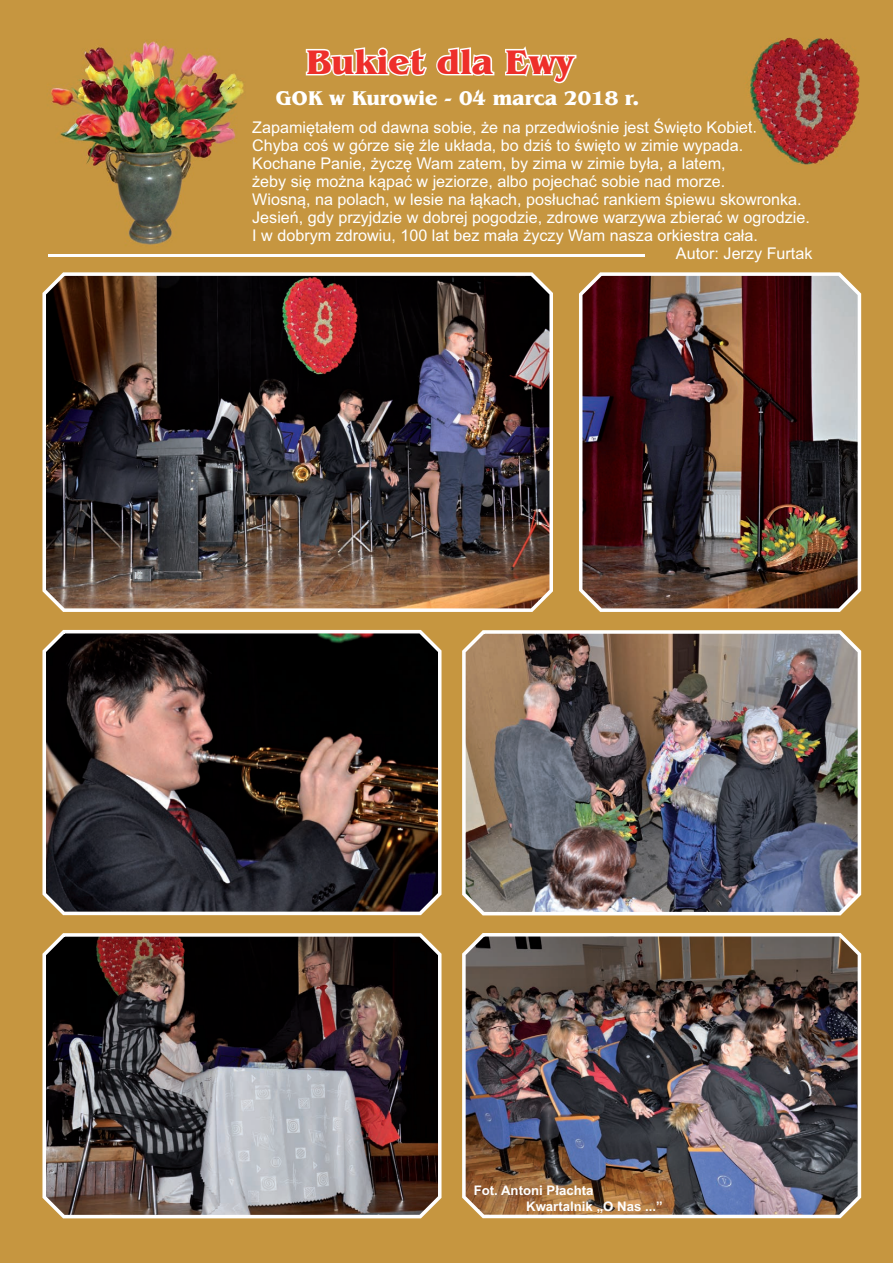
<style>
.page{position:relative;width:893px;height:1263px;background:#c69640}
.page>*{position:absolute;margin:0;border:0;box-sizing:border-box;transform-origin:0 0}
.t1{font:700 35.25px "Benguiat IT Cby BT";color:#ee2f2a}
.t2{font:700 20.55px "Benguiat IT Cby BT";color:#fff}
.t3{font:16.2px "Arial";color:#fff}
.t4{font:700 13.2px/16px "Arial";color:#fff}
</style>
<div class="page">
<img style="left:51px;top:41px;width:193px;height:204px">
<img style="left:51px;top:46px;width:809px;height:42px">
<hr style="left:48px;top:254px;width:597px;height:3px;background:#fff">
<img style="left:579px;top:272px;width:282px;height:340px">
<img style="left:42px;top:272px;width:511px;height:340px">
<img style="left:42px;top:630px;width:399px;height:285px">
<img style="left:462px;top:933px;width:399px;height:285px">
<img style="left:462px;top:630px;width:399px;height:285px">
<img style="left:42px;top:933px;width:399px;height:285px">
<img style="left:744px;top:38px;width:115px;height:127px">
<img style="left:744px;top:118px;width:11px;height:18px">
<h1 class="t1" style="left:306px;top:40px;width:270px">Bukiet dla Ewy</h1>
<p class="t2" style="left:276px;top:85px;width:365px">GOK w Kurowie - 04 marca 2018 r.</p>
<p class="t3" style="left:252px;top:116px;width:506px">Zapamiętałem od dawna sobie, że na przedwiośnie jest Święto Kobiet.</p>
<p class="t3" style="left:252px;top:134px;width:493px">Chyba coś w górze się źle układa, bo dziś to święto w zimie wypada.</p>
<p class="t3" style="left:252px;top:152px;width:475px">Kochane Panie, życzę Wam zatem, by zima w zimie była, a latem,</p>
<p class="t3" style="left:252px;top:170px;width:475px">żeby się można kąpać w jeziorze, albo pojechać sobie nad morze.</p>
<p class="t3" style="left:252px;top:188px;width:551px">Wiosną, na polach, w lesie na łąkach, posłuchać rankiem śpiewu skowronka.</p>
<p class="t3" style="left:252px;top:207px;width:559px">Jesień, gdy przyjdzie w dobrej pogodzie, zdrowe warzywa zbierać w ogrodzie.</p>
<p class="t3" style="left:252px;top:225px;width:507px">I w dobrym zdrowiu, 100 lat bez mała życzy Wam nasza orkiestra cała.</p>
<p class="t3" style="left:676px;top:243px;width:138px">Autor: Jerzy Furtak</p>
<p class="t4" style="left:526px;top:1182px;width:138px;text-indent:-52px">Fot. Antoni Płachta<br>Kwartalnik „O Nas ...”</p>
</div>
